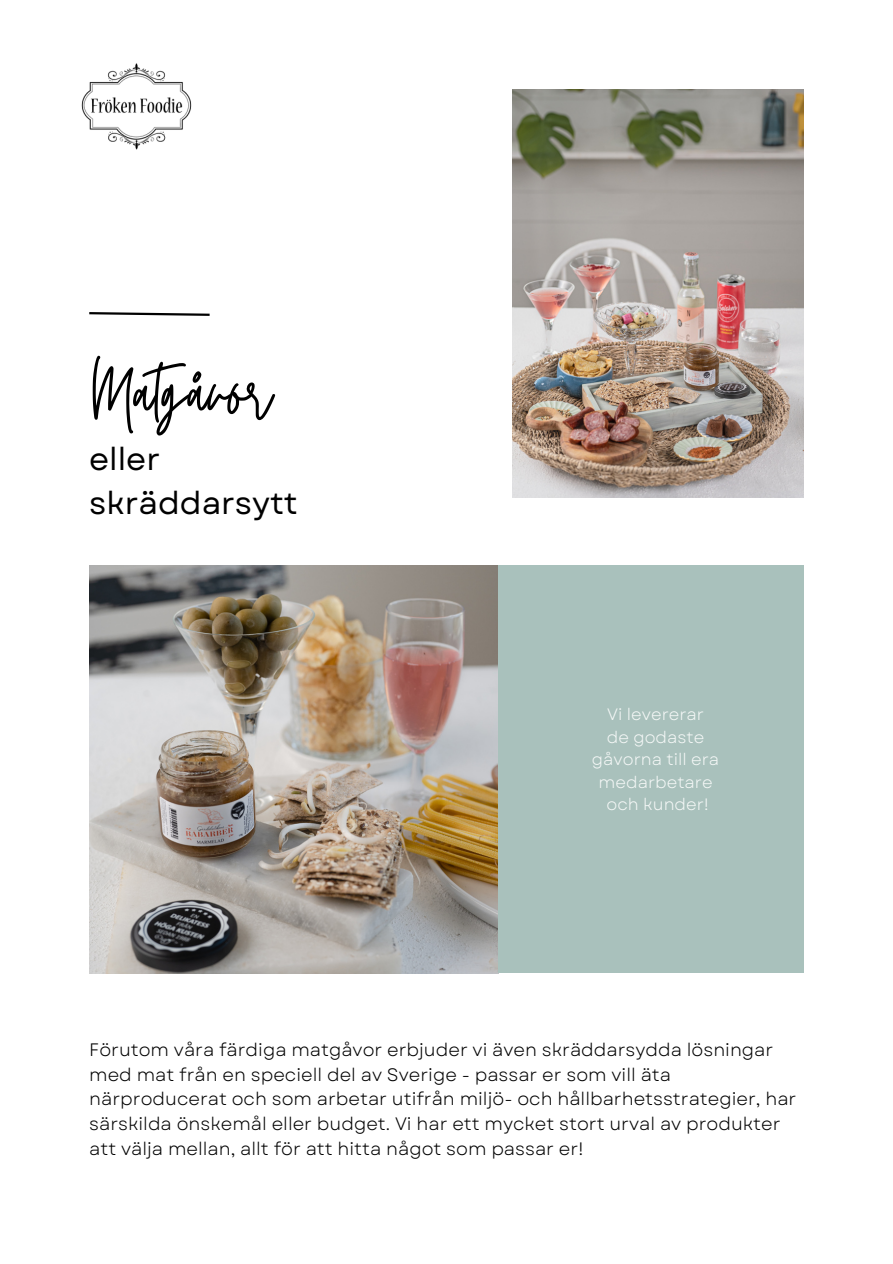
<style>
.page{position:relative;width:893px;height:1264px;background:#fff}
.page>*{position:absolute;margin:0;border:0;box-sizing:border-box;transform-origin:0 0}
.t1{font:67.5px "Twister";color:#000}
.t2{font:31.5px/43.8px "Garet";color:#000}
.t3{font:18px/24.8px "Garet";color:#000}
.t4{font:16.5px "Garet";color:#f5f8f7}
</style>
<div class="page">
<img style="left:89px;top:565px;width:409px;height:408px">
<img style="left:512px;top:89px;width:291px;height:408px">
<div style="left:498px;top:565px;width:305px;height:408px;background:#a9c1bc"></div>
<svg style="left:89px;top:312px;width:121px;height:4px"></svg>
<img style="left:81px;top:63px;width:111px;height:87px">
<p class="t1" style="left:89px;top:343px;width:185px">Matgåvor</p>
<p class="t2" style="left:89px;top:437px;width:210px">eller skräddarsytt</p>
<p class="t4" style="left:607px;top:702px;width:98px">Vi levererar</p>
<p class="t4" style="left:606px;top:725px;width:99px">de godaste</p>
<p class="t4" style="left:592px;top:747px;width:129px">gåvorna till era</p>
<p class="t4" style="left:598px;top:770px;width:115px">medarbetare</p>
<p class="t4" style="left:606px;top:792px;width:104px">och kunder!</p>
<p class="t3" style="left:89px;top:1037px;width:708px">Förutom våra färdiga matgåvor erbjuder vi även skräddarsydda lösningar med mat från en speciell del av Sverige - passar er som vill äta närproducerat och som arbetar utifrån miljö- och hållbarhetsstrategier, har särskilda önskemål eller budget. Vi har ett mycket stort urval av produkter att välja mellan, allt för att hitta något som passar er!</p>
</div>
